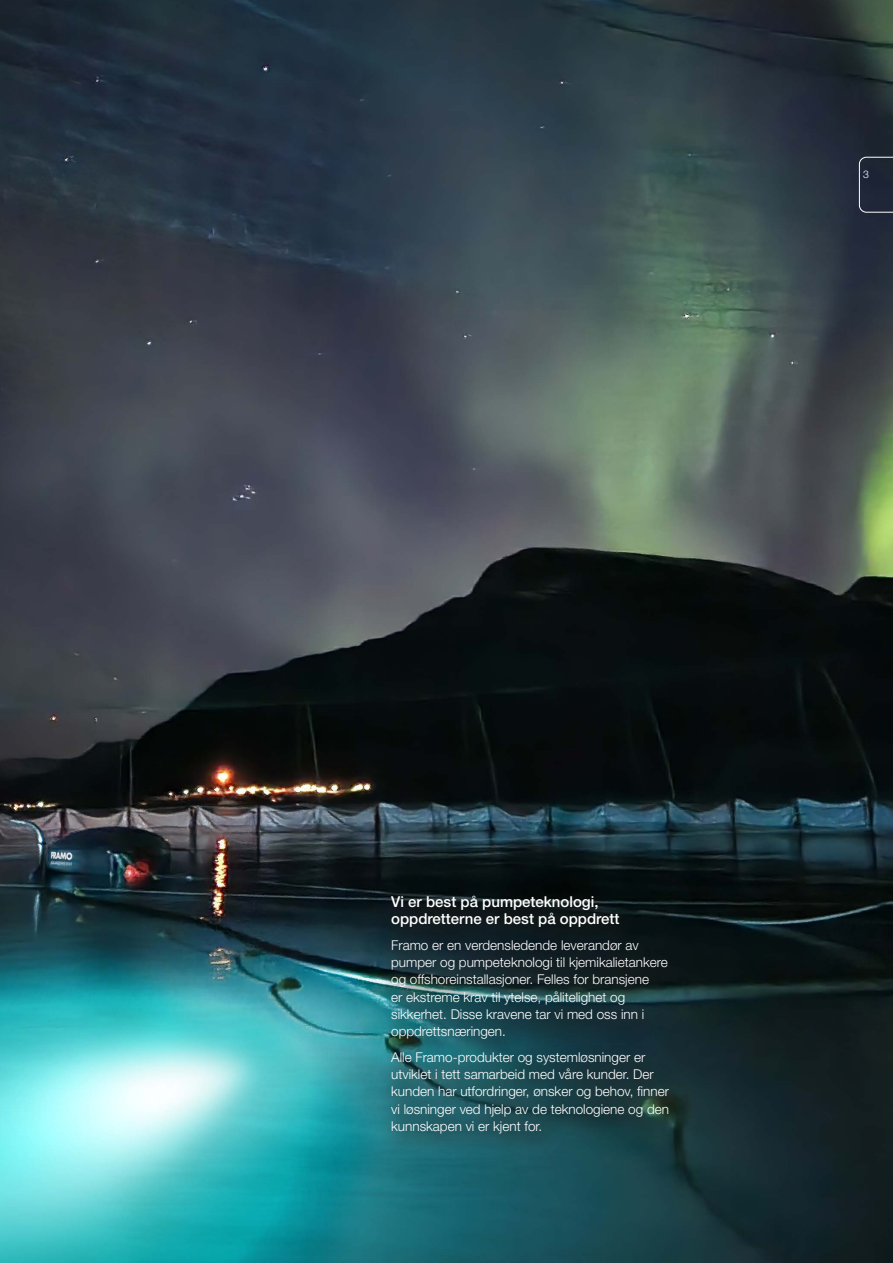
<style>
.page{position:relative;width:893px;height:1263px;background:#fff}
.page>*{position:absolute;margin:0;border:0;box-sizing:border-box;transform-origin:0 0}
.Subheading{font:500 15px/17.2px "Helvetica Neue LT Std";color:#fff}
.Body_copy_9_11_5{font:300 13.5px/17.2px "Helvetica Neue LT Std";color:#fff}
.t1{font:300 10.5px "Helvetica Neue LT Std";color:#fff}
</style>
<div class="page">
<img style="left:0;top:0;width:893px;height:1263px">
<svg style="left:858px;top:156px;width:35px;height:57px;background:#2b3241"></svg>
<div style="left:378px;top:886px;width:312px;height:272px;background:#231f20;opacity:.41"></div>
<p class="t1" style="left:863px;top:167px;width:7px">3</p>
<p class="Subheading" style="left:391px;top:893px;width:230px">Vi er best på pumpeteknologi, oppdretterne er best på oppdrett</p>
<p class="Body_copy_9_11_5" style="left:391px;top:936px;width:278px">Framo er en verdensledende leverandør av pumper og pumpeteknologi til kjemikalietankere og offshoreinstallasjoner. Felles for bransjene<br>er ekstreme krav til ytelse, pålitelighet og sikkerhet. Disse kravene tar vi med oss inn i oppdrettsnæringen.</p>
<p class="Body_copy_9_11_5" style="left:391px;top:1048px;width:279px">Alle Framo-produkter og systemløsninger er utviklet i tett samarbeid med våre kunder. Der kunden har utfordringer, ønsker og behov, finner vi løsninger ved hjelp av de teknologiene og den kunnskapen vi er kjent for.</p>
</div>
